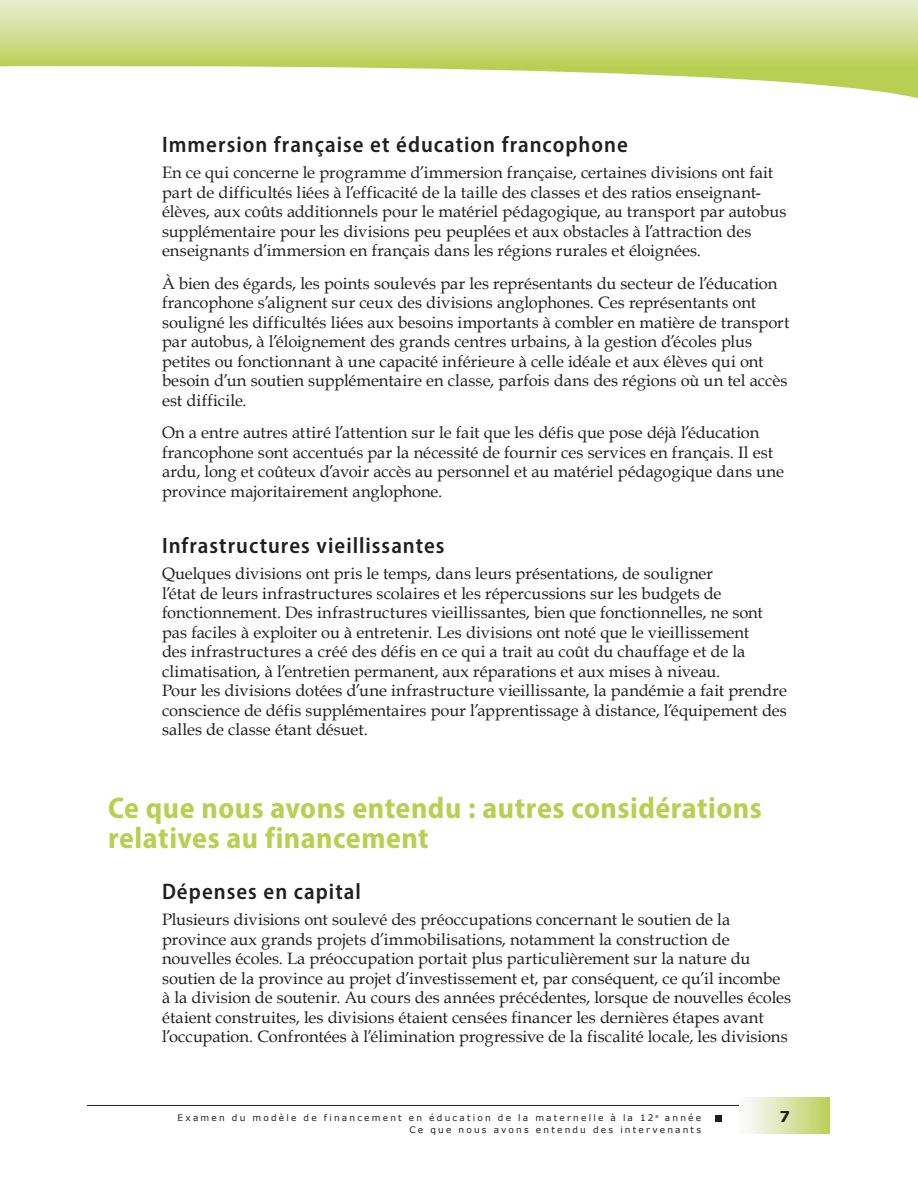
<style>
.page{position:relative;width:918px;height:1188px;background:#fff}
.page>*{position:absolute;margin:0;border:0;box-sizing:border-box;transform-origin:0 0}
.Head_A{font:700 semi-condensed 30px/30px "Myriad Pro";letter-spacing:.015em;color:#b9cf51}
.Head_B{font:600 semi-condensed 22.5px "Myriad Pro";letter-spacing:.045em;color:#231f20}
.Paragraph___12__inde{font:16.5px/19.5px "Book Antiqua";color:#231f20}
.Paragraph_End___3__i{font:16.5px/19.5px "Book Antiqua";color:#231f20}
.t1{font:700 15px "Verdana";color:#231f20}
.t2{font:9px/12px "Verdana";letter-spacing:.24em;color:#231f20;text-align:right}
</style>
<div class="page">
<hr style="left:87px;top:1105px;width:731px;height:1px;background:#231f20">
<div style="left:739px;top:1097px;width:91px;height:37px;background:linear-gradient(to right,#fefdff,#bccf5a)"></div>
<div style="left:715px;top:1115px;width:7px;height:7px;background:#231f20"></div>
<svg style="left:0;top:0;width:918px;height:99px"></svg>
<p class="Head_B" style="left:162px;top:130px;width:467px">Immersion française et éducation francophone</p>
<p class="Paragraph___12__inde" style="left:162px;top:162px;width:626px">En ce qui concerne le programme d’immersion française, certaines divisions ont fait part de difficultés liées à l’efficacité de la taille des classes et des ratios enseignant&shy;élèves, aux coûts additionnels pour le matériel pédagogique, au transport par autobus supplémentaire pour les divisions peu peuplées et aux obstacles à l’attraction des enseignants d’immersion en français dans les régions rurales et éloignées.</p>
<p class="Paragraph___12__inde" style="left:162px;top:273px;width:629px">À bien des égards, les points soulevés par les représentants du secteur de l’éducation francophone s’alignent sur ceux des divisions anglophones. Ces représentants ont souligné les difficultés liées aux besoins importants à combler en matière de transport par autobus, à l’éloignement des grands centres urbains, à la gestion d’écoles plus petites ou fonctionnant à une capacité inférieure à celle idéale et aux élèves qui ont besoin d’un soutien supplémentaire en classe, parfois dans des régions où un tel accès est difficile.</p>
<p class="Paragraph_End___3__i" style="left:162px;top:422px;width:624px">On a entre autres attiré l’attention sur le fait que les défis que pose déjà l’éducation francophone sont accentués par la nécessité de fournir ces services en français. Il est ardu, long et coûteux d’avoir accès au personnel et au matériel pédagogique dans une province majoritairement anglophone.</p>
<p class="Head_B" style="left:162px;top:531px;width:284px">Infrastructures vieillissantes</p>
<p class="Paragraph_End___3__i" style="left:162px;top:564px;width:626px">Quelques divisions ont pris le temps, dans leurs présentations, de souligner<br>l’état de leurs infrastructures scolaires et les répercussions sur les budgets de fonctionnement. Des infrastructures vieillissantes, bien que fonctionnelles, ne sont pas faciles à exploiter ou à entretenir. Les divisions ont noté que le vieillissement<br>des infrastructures a créé des défis en ce qui a trait au coût du chauffage et de la climatisation, à l’entretien permanent, aux réparations et aux mises à niveau.<br>Pour les divisions dotées d’une infrastructure vieillissante, la pandémie a fait prendre conscience de défis supplémentaires pour l’apprentissage à distance, l’équipement des salles de classe étant désuet.</p>
<p class="Head_A" style="left:108px;top:792px;width:655px">Ce que nous avons entendu : autres considérations relatives au financement</p>
<p class="Head_B" style="left:162px;top:877px;width:201px">Dépenses en capital</p>
<p class="Paragraph___12__inde" style="left:162px;top:909px;width:631px">Plusieurs divisions ont soulevé des préoccupations concernant le soutien de la province aux grands projets d’immobilisations, notamment la construction de nouvelles écoles. La préoccupation portait plus particulièrement sur la nature du soutien de la province au projet d’investissement et, par conséquent, ce qu’il incombe à la division de soutenir. Au cours des années précédentes, lorsque de nouvelles écoles étaient construites, les divisions étaient censées financer les dernières étapes avant l’occupation. Confrontées à l’élimination progressive de la fiscalité locale, les divisions</p>
<p class="t2" style="left:178px;top:1112px;width:525px">Examen du modèle de financement en éducation de la maternelle à la 12 <sup>e</sup> année<br>Ce que nous avons entendu des intervenants</p>
<p class="t1" style="left:779px;top:1106px;width:12px">7</p>
</div>
